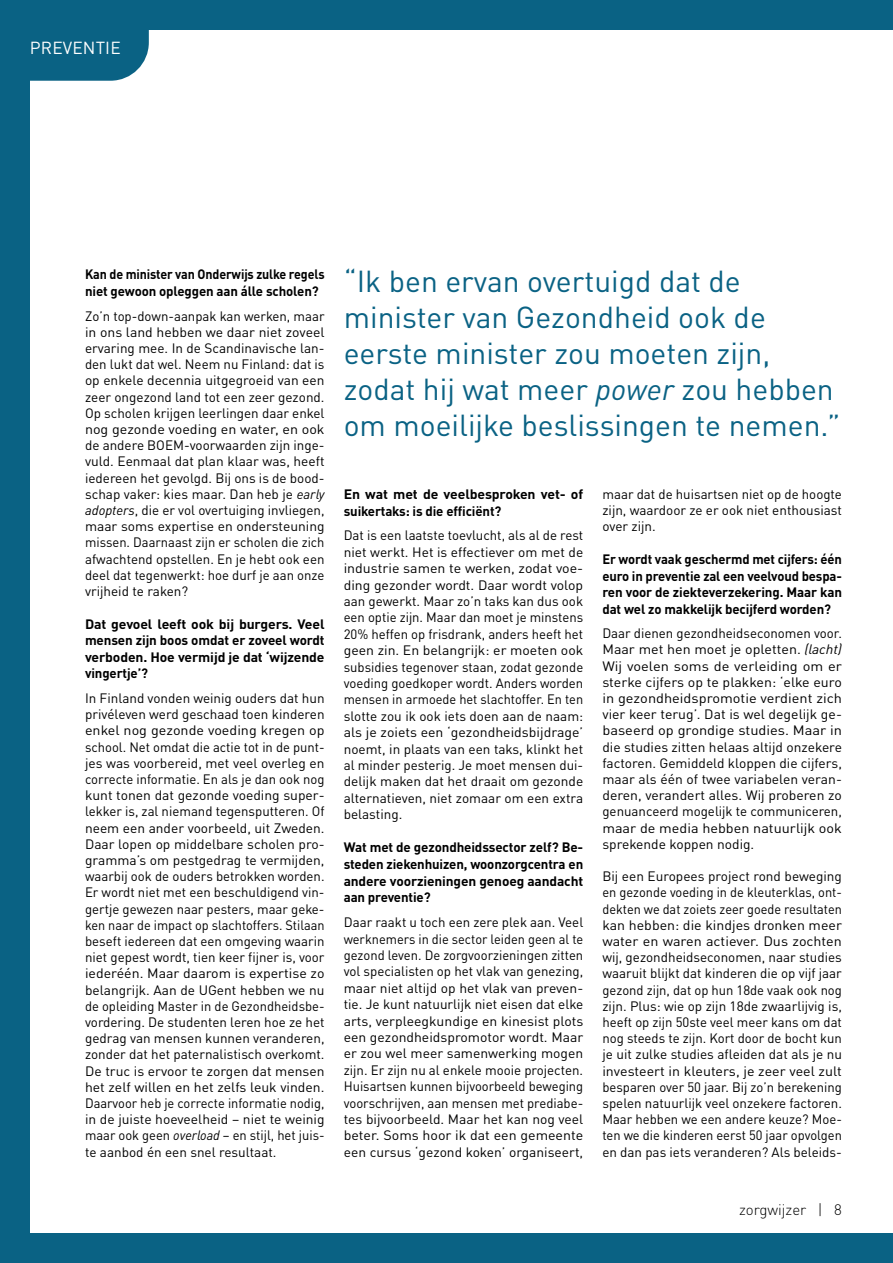
<style>
.page{position:relative;width:893px;height:1263px;background:#fff}
.page>*{position:absolute;margin:0;border:0;box-sizing:border-box;transform-origin:0 0}
.t1{font:30px/36px "DIN Pro";color:#0a6284}
.t2{font:17.25px "DIN Pro";letter-spacing:.01em;color:#fff}
.t3{font:300 15px "DIN Pro";color:#000}
.t4{font:13.5px/16.2px "DIN Pro";color:#000;text-align:justify}
.t5{font:700 13.5px/16.5px "DIN Pro";letter-spacing:-.01em;color:#000;text-align:justify;scale:1.04 1}
.t6{font:700 13.5px/16.5px "DIN Pro";letter-spacing:-.01em;color:#000;text-align:justify;scale:.96 1}
.t7{font:700 13.5px/16.6px "DIN Pro";letter-spacing:-.01em;color:#000;text-align:justify}
.t8{font:700 13.5px/16.5px "DIN Pro";letter-spacing:-.01em;color:#000;scale:.93 1}
.s1{font-style:italic}
</style>
<div class="page">
<div style="left:0;top:0;width:30px;height:1263px;background:#0a6284"></div>
<div style="left:0;top:0;width:893px;height:30px;background:#0a6284"></div>
<div style="left:0;top:1233px;width:893px;height:30px;background:#0a6284"></div>
<svg style="left:30px;top:30px;width:119px;height:51px;background:#186b8b"></svg>
<p class="t2" style="left:30px;top:34px;width:92px">PREVENTIE</p>
<p class="t8" style="left:85px;top:265px;width:259px">Kan de minister van Onderwijs zulke regels niet gewoon opleggen aan álle scholen?</p>
<p class="t4" style="left:85px;top:306px;width:241px">Zo’n top-down-aanpak kan werken, maar in ons land hebben we daar niet zoveel ervaring mee. In de Scandinavische lan&shy;den lukt dat wel. Neem nu Finland: dat is op enkele decennia uitgegroeid van een zeer ongezond land tot een zeer gezond.<br>Op scholen krijgen leerlingen daar enkel nog gezonde voeding en water, en ook de andere BOEM-voorwaarden zijn inge&shy;vuld. Eenmaal dat plan klaar was, heeft iedereen het gevolgd. Bij ons is de bood&shy;schap vaker: kies maar. Dan heb je <span class="s1">early adopters</span>, die er vol overtuiging invliegen, maar soms expertise en ondersteuning missen. Daarnaast zijn er scholen die zich afwachtend opstellen. En je hebt ook een deel dat tegenwerkt: hoe durf je aan onze vrijheid te raken?</p>
<p class="t5" style="left:85px;top:614px;width:232px">Dat gevoel leeft ook bij burgers. Veel mensen zijn boos omdat er zoveel wordt verboden. Hoe vermijd je dat ‘wijzende vingertje’?</p>
<p class="t4" style="left:85px;top:689px;width:241px;text-align:left">In Finland vonden weinig ouders dat hun privéleven werd geschaad toen kinderen enkel nog gezonde voeding kregen op school. Net omdat die actie tot in de punt&shy;jes was voorbereid, met veel overleg en correcte informatie. En als je dan ook nog kunt tonen dat gezonde voeding super&shy;lekker is, zal niemand tegensputteren. Of neem een ander voorbeeld, uit Zweden.<br>Daar lopen op middelbare scholen pro&shy;gramma’s om pestgedrag te vermijden, waarbij ook de ouders betrokken worden.<br>Er wordt niet met een beschuldigend vin&shy;gertje gewezen naar pesters, maar geke&shy;ken naar de impact op slachtoffers. Stilaan beseft iedereen dat een omgeving waarin niet gepest wordt, tien keer fijner is, voor iederéén. Maar daarom is expertise zo belangrijk. Aan de UGent hebben we nu de opleiding Master in de Gezondheidsbe&shy;vordering. De studenten leren hoe ze het gedrag van mensen kunnen veranderen, zonder dat het paternalistisch overkomt.<br>De truc is ervoor te zorgen dat mensen het zelf willen en het zelfs leuk vinden.<br>Daarvoor heb je correcte informatie nodig, in de juiste hoeveelheid – niet te weinig maar ook geen <span class="s1">overload</span> – en stijl, het juis&shy;te aanbod én een snel resultaat.</p>
<h1 class="t1" style="left:344px;top:260px;width:498px">“Ik ben ervan overtuigd dat de minister van Gezondheid ook de eerste minister zou moeten zijn, zodat hij wat meer <span class="s1">power</span> zou hebben om moeilijke beslissingen te nemen.”</h1>
<p class="t5" style="left:344px;top:484px;width:232px">En wat met de veelbesproken vet- of suikertaks: is die efficiënt?</p>
<p class="t4" style="left:344px;top:526px;width:241px">Dat is een laatste toevlucht, als al de rest niet werkt. Het is effectiever om met de industrie samen te werken, zodat voe&shy;ding gezonder wordt. Daar wordt volop aan gewerkt. Maar zo’n taks kan dus ook een optie zijn. Maar dan moet je minstens 20% heffen op frisdrank, anders heeft het geen zin. En belangrijk: er moeten ook subsidies tegenover staan, zodat gezonde voeding goedkoper wordt. Anders worden mensen in armoede het slachtoffer. En ten slotte zou ik ook iets doen aan de naam: als je zoiets een ‘gezondheidsbijdrage’ noemt, in plaats van een taks, klinkt het al minder pesterig. Je moet mensen dui&shy;delijk maken dat het draait om gezonde alternatieven, niet zomaar om een extra belasting.</p>
<p class="t7" style="left:344px;top:837px;width:241px">Wat met de gezondheidssector zelf? Be&shy;steden ziekenhuizen, woonzorgcentra en andere voorzieningen genoeg aandacht aan preventie?</p>
<p class="t4" style="left:344px;top:913px;width:241px">Daar raakt u toch een zere plek aan. Veel werknemers in die sector leiden geen al te gezond leven. De zorgvoorzieningen zitten vol specialisten op het vlak van genezing, maar niet altijd op het vlak van preven&shy;tie. Je kunt natuurlijk niet eisen dat elke arts, verpleegkundige en kinesist plots een gezondheidspromotor wordt. Maar er zou wel meer samenwerking mogen zijn. Er zijn nu al enkele mooie projecten.<br>Huisartsen kunnen bijvoorbeeld beweging voorschrijven, aan mensen met prediabe&shy;tes bijvoorbeeld. Maar het kan nog veel beter. Soms hoor ik dat een gemeente een cursus ‘gezond koken’ organiseert,</p>
<p class="t4" style="left:602px;top:485px;width:241px">maar dat de huisartsen niet op de hoogte zijn, waardoor ze er ook niet enthousiast over zijn.</p>
<p class="t6" style="left:602px;top:549px;width:251px">Er wordt vaak geschermd met cijfers: één euro in preventie zal een veelvoud bespa&shy;ren voor de ziekteverzekering. Maar kan dat wel zo makkelijk becijferd worden?</p>
<p class="t4" style="left:602px;top:624px;width:241px">Daar dienen gezondheidseconomen voor.<br>Maar met hen moet je opletten. <span class="s1">(lacht)<br></span>Wij voelen soms de verleiding om er sterke cijfers op te plakken: ‘elke euro in gezondheidspromotie verdient zich vier keer terug’. Dat is wel degelijk ge&shy;baseerd op grondige studies. Maar in die studies zitten helaas altijd onzekere factoren. Gemiddeld kloppen die cijfers, maar als één of twee variabelen veran&shy;deren, verandert alles. Wij proberen zo genuanceerd mogelijk te communiceren, maar de media hebben natuurlijk ook sprekende koppen nodig.</p>
<p class="t4" style="left:602px;top:867px;width:241px">Bij een Europees project rond beweging en gezonde voeding in de kleuterklas, ont&shy;dekten we dat zoiets zeer goede resultaten kan hebben: die kindjes dronken meer water en waren actiever. Dus zochten wij, gezondheidseconomen, naar studies waaruit blijkt dat kinderen die op vijf jaar gezond zijn, dat op hun 18de vaak ook nog zijn. Plus: wie op zijn 18de zwaarlijvig is, heeft op zijn 50ste veel meer kans om dat nog steeds te zijn. Kort door de bocht kun je uit zulke studies afleiden dat als je nu investeert in kleuters, je zeer veel zult besparen over 50 jaar. Bij zo’n berekening spelen natuurlijk veel onzekere factoren.<br>Maar hebben we een andere keuze? Moe&shy;ten we die kinderen eerst 50 jaar opvolgen en dan pas iets veranderen? Als beleids-</p>
<p class="t3" style="left:739px;top:1198px;width:104px">zorgwijzer | 8</p>
</div>
